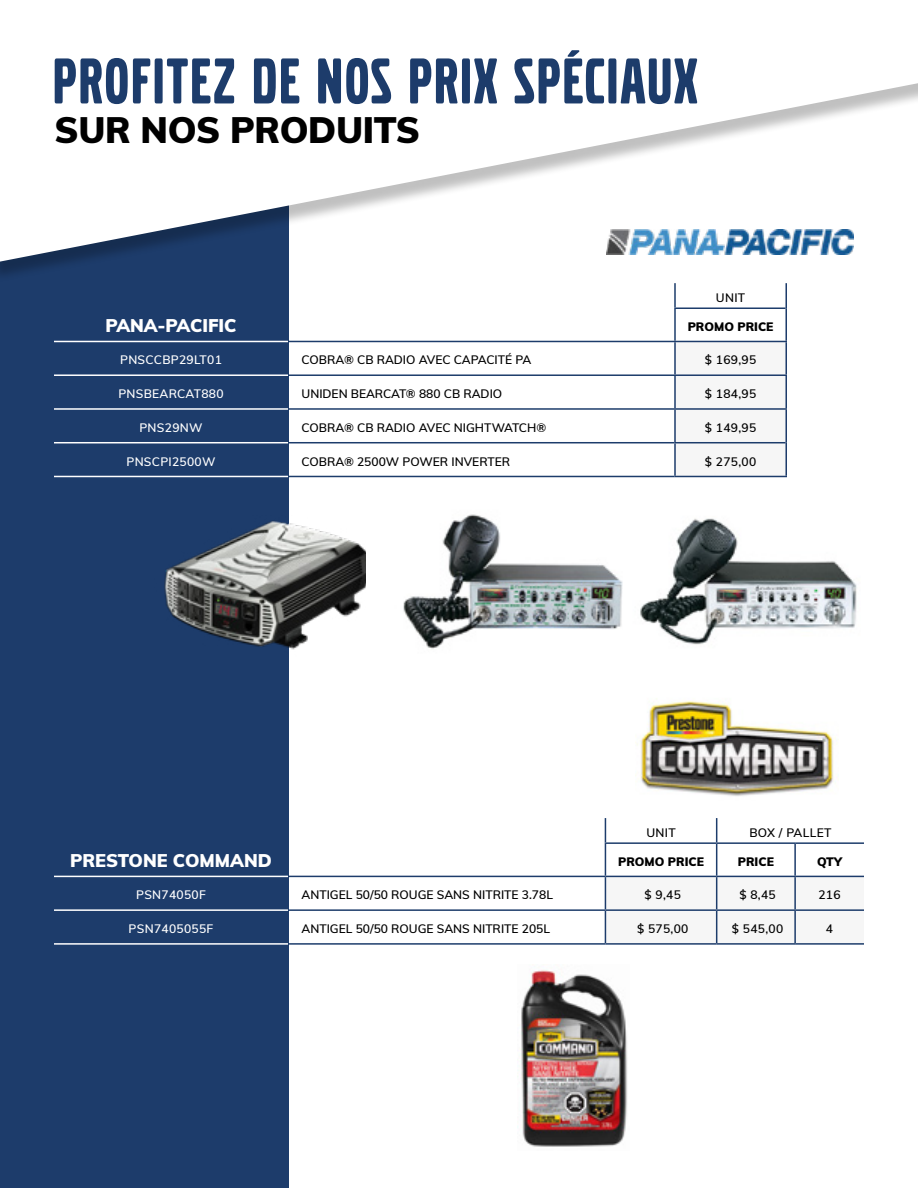
<style>
.page{position:relative;width:918px;height:1188px;background:#fff}
.page>*{position:absolute;margin:0;border:0;box-sizing:border-box;transform-origin:0 0}
.t1{font:67.5px "Volvo Broad Pro";letter-spacing:.035em;color:#1d3c6b}
.t2{font:900 36px "Muli";letter-spacing:-.01em;color:#000}
.t3{font:900 18px "Muli";color:#fff}
.t4{font:600 12px "Muli";color:#000}
.t5{font:600 12px "Muli";letter-spacing:.025em;color:#fff}
.t6{font:900 12px "Muli";color:#000}
.t7{font:600 12px "Muli";letter-spacing:.025em;color:#000}
</style>
<div class="page">
<div style="left:0;top:0;width:288px;height:1188px;background:#1d3c6b"></div>
<div style="left:0;top:0;width:918px;height:283px;background:#000;opacity:.25"></div>
<svg style="left:0;top:0;width:918px;height:262px"></svg>
<img style="left:403px;top:514px;width:220px;height:135px">
<img style="left:640px;top:518px;width:217px;height:127px">
<img style="left:164px;top:515px;width:202px;height:152px">
<img style="left:517px;top:970px;width:111px;height:177px">
<svg style="left:54px;top:875px;width:234px;height:3px"></svg>
<hr style="left:54px;top:876px;width:234px;height:1px;background:#fff">
<hr style="left:54px;top:909px;width:234px;height:2px;background:#fff">
<hr style="left:54px;top:943px;width:234px;height:2px;background:#fff">
<hr style="left:288px;top:876px;width:317px;height:1px;background:#1d3c6b">
<hr style="left:288px;top:909px;width:317px;height:2px;background:#1d3c6b">
<hr style="left:288px;top:943px;width:317px;height:2px;background:#1d3c6b">
<svg style="left:605px;top:818px;width:259px;height:125px"></svg>
<hr style="left:716px;top:844px;width:1px;height:32px;background:#1d3c6b">
<hr style="left:794px;top:844px;width:2px;height:32px;background:#1d3c6b">
<hr style="left:605px;top:876px;width:112px;height:1px;background:#1d3c6b">
<hr style="left:717px;top:876px;width:78px;height:1px;background:#1d3c6b">
<hr style="left:716px;top:877px;width:1px;height:32px;background:#1d3c6b">
<hr style="left:795px;top:876px;width:69px;height:1px;background:#1d3c6b">
<hr style="left:794px;top:877px;width:2px;height:32px;background:#1d3c6b">
<hr style="left:605px;top:909px;width:112px;height:2px;background:#1d3c6b">
<hr style="left:717px;top:909px;width:78px;height:2px;background:#1d3c6b">
<hr style="left:716px;top:911px;width:1px;height:32px;background:#1d3c6b">
<hr style="left:795px;top:909px;width:69px;height:2px;background:#1d3c6b">
<hr style="left:794px;top:911px;width:2px;height:32px;background:#1d3c6b">
<hr style="left:605px;top:943px;width:112px;height:2px;background:#1d3c6b">
<hr style="left:717px;top:943px;width:78px;height:2px;background:#1d3c6b">
<hr style="left:795px;top:943px;width:69px;height:2px;background:#1d3c6b">
<hr style="left:605px;top:842px;width:112px;height:2px;background:#1d3c6b">
<hr style="left:717px;top:842px;width:78px;height:2px;background:#1d3c6b">
<hr style="left:795px;top:842px;width:69px;height:2px;background:#1d3c6b">
<img style="left:606px;top:229px;width:247px;height:25px">
<img style="left:635px;top:698px;width:201px;height:98px">
<svg style="left:54px;top:340px;width:234px;height:136px"></svg>
<div style="left:676px;top:340px;width:109px;height:136px;background:#f6f6f6"></div>
<hr style="left:54px;top:341px;width:234px;height:1px;background:#fff">
<hr style="left:54px;top:374px;width:234px;height:2px;background:#fff">
<hr style="left:54px;top:408px;width:234px;height:2px;background:#fff">
<hr style="left:288px;top:341px;width:387px;height:1px;background:#1d3c6b">
<hr style="left:288px;top:374px;width:387px;height:2px;background:#1d3c6b">
<hr style="left:288px;top:408px;width:387px;height:2px;background:#1d3c6b">
<hr style="left:288px;top:442px;width:386px;height:1px;background:#1d3c6b">
<hr style="left:288px;top:476px;width:386px;height:1px;background:#1d3c6b">
<hr style="left:54px;top:442px;width:234px;height:1px;background:#fff">
<hr style="left:54px;top:476px;width:234px;height:1px;background:#fff">
<hr style="left:674px;top:283px;width:2px;height:24px;background:#1d3c6b">
<hr style="left:674px;top:309px;width:2px;height:32px;background:#1d3c6b">
<hr style="left:674px;top:342px;width:2px;height:32px;background:#1d3c6b">
<hr style="left:674px;top:376px;width:2px;height:32px;background:#1d3c6b">
<hr style="left:674px;top:410px;width:2px;height:32px;background:#1d3c6b">
<hr style="left:674px;top:443px;width:2px;height:33px;background:#1d3c6b">
<hr style="left:785px;top:283px;width:2px;height:25px;background:#1d3c6b">
<hr style="left:785px;top:308px;width:2px;height:33px;background:#1d3c6b">
<hr style="left:675px;top:341px;width:112px;height:1px;background:#1d3c6b">
<hr style="left:785px;top:342px;width:2px;height:32px;background:#1d3c6b">
<hr style="left:675px;top:374px;width:112px;height:2px;background:#1d3c6b">
<hr style="left:785px;top:376px;width:2px;height:32px;background:#1d3c6b">
<hr style="left:675px;top:408px;width:112px;height:2px;background:#1d3c6b">
<hr style="left:785px;top:410px;width:2px;height:33px;background:#1d3c6b">
<hr style="left:785px;top:443px;width:2px;height:33px;background:#1d3c6b">
<hr style="left:674px;top:442px;width:111px;height:1px;background:#1d3c6b">
<hr style="left:674px;top:476px;width:113px;height:1px;background:#1d3c6b">
<hr style="left:674px;top:307px;width:111px;height:2px;background:#1d3c6b">
<h1 class="t1" style="left:53px;top:50px;width:646px">PROFITEZ DE NOS PRIX SPÉCIAUX</h1>
<h2 class="t2" style="left:55px;top:104px;width:367px">SUR NOS PRODUITS</h2>
<p class="t4" style="left:716px;top:289px;width:31px">UNIT</p>
<h3 class="t3" style="left:105px;top:313px;width:133px">PANA-PACIFIC</h3>
<p class="t6" style="left:688px;top:318px;width:87px">PROMO PRICE</p>
<p class="t5" style="left:120px;top:351px;width:103px">PNSCCBP29LT01</p>
<p class="t4" style="left:302px;top:351px;width:231px">COBRA® CB RADIO AVEC CAPACITÉ PA</p>
<p class="t4" style="left:705px;top:351px;width:53px">$ 169,95</p>
<p class="t5" style="left:118px;top:385px;width:107px">PNSBEARCAT880</p>
<p class="t4" style="left:302px;top:385px;width:202px">UNIDEN BEARCAT® 880 CB RADIO</p>
<p class="t4" style="left:705px;top:385px;width:53px">$ 184,95</p>
<p class="t5" style="left:139px;top:419px;width:65px">PNS29NW</p>
<p class="t4" style="left:302px;top:419px;width:246px">COBRA® CB RADIO AVEC NIGHTWATCH®</p>
<p class="t4" style="left:705px;top:419px;width:53px">$ 149,95</p>
<p class="t5" style="left:126px;top:453px;width:91px">PNSCPI2500W</p>
<p class="t4" style="left:302px;top:453px;width:210px">COBRA® 2500W POWER INVERTER</p>
<p class="t4" style="left:705px;top:453px;width:53px">$ 275,00</p>
<p class="t4" style="left:646px;top:824px;width:31px">UNIT</p>
<p class="t7" style="left:749px;top:824px;width:83px">BOX / PALLET</p>
<h3 class="t3" style="left:70px;top:848px;width:203px">PRESTONE COMMAND</h3>
<p class="t6" style="left:618px;top:853px;width:87px">PROMO PRICE</p>
<p class="t6" style="left:738px;top:853px;width:38px">PRICE</p>
<p class="t6" style="left:817px;top:853px;width:27px">QTY</p>
<p class="t5" style="left:136px;top:886px;width:71px">PSN74050F</p>
<p class="t4" style="left:302px;top:886px;width:253px">ANTIGEL 50/50 ROUGE SANS NITRITE 3.78L</p>
<p class="t4" style="left:645px;top:886px;width:38px">$ 9,45</p>
<p class="t4" style="left:739px;top:886px;width:38px">$ 8,45</p>
<p class="t4" style="left:818px;top:886px;width:24px">216</p>
<p class="t5" style="left:129px;top:920px;width:86px">PSN7405055F</p>
<p class="t4" style="left:302px;top:920px;width:250px">ANTIGEL 50/50 ROUGE SANS NITRITE 205L</p>
<p class="t4" style="left:637px;top:920px;width:53px">$ 575,00</p>
<p class="t4" style="left:732px;top:920px;width:53px">$ 545,00</p>
<p class="t4" style="left:826px;top:920px;width:9px">4</p>
</div>
